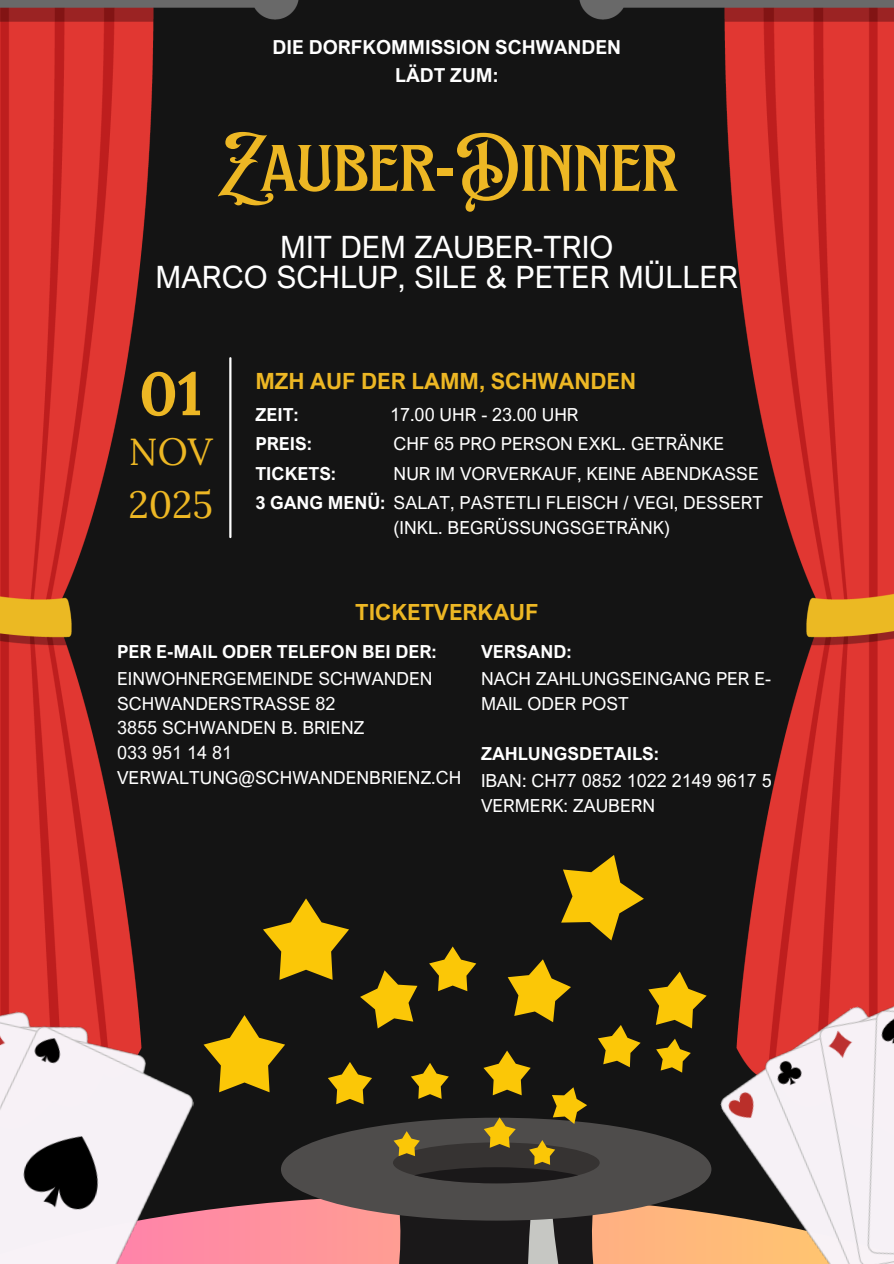
<style>
.page{position:relative;width:894px;height:1264px;background:#fff}
.page>*{position:absolute;margin:0;border:0;box-sizing:border-box;transform-origin:0 0}
.t1{font:80.4px "EFCO Brookshire";color:#edb724}
.t2{font:700 60.6px "Lora";color:#edb724}
.t3{font:37.8px/52.8px "Lora";color:#edb724}
.t4{font:30.75px/30.3px "Arial Nova";color:#fff;text-align:center}
.t5{font:700 22.35px "Arial Nova";color:#edb724}
.t6{font:700 22.2px "Arial Nova";color:#edb724}
.t7{font:700 19.35px/27px "Arial Nova";color:#fff;text-align:center}
.t8{font:18px/24.8px "Arial Nova";color:#fff}
.t9{font:700 18px "Arial Nova";color:#fff}
</style>
<div class="page">
<div style="left:0;top:0;width:893px;height:1263px;background:#141414"></div>
<img style="left:0;top:0;width:299px;height:989px">
<img style="left:579px;top:0;width:314px;height:960px">
<svg style="left:203px;top:854px;width:503px;height:409px"></svg>
<img style="left:705px;top:960px;width:188px;height:303px">
<img style="left:0;top:989px;width:203px;height:274px">
<hr style="left:229px;top:358px;width:2px;height:179px;background:#fff">
<h5 class="t7" style="left:272px;top:34px;width:350px">DIE DORFKOMMISSION SCHWANDEN<br>LÄDT ZUM:</h5>
<p class="t1" style="left:216px;top:117px;width:461px">Zauber-Dinner</p>
<p class="t4" style="left:156px;top:231px;width:583px">MIT DEM ZAUBER-TRIO<br>MARCO SCHLUP, SILE &amp; PETER MÜLLER</p>
<h3 class="t2" style="left:139px;top:354px;width:65px">01</h3>
<p class="t3" style="left:128px;top:425px;width:86px">NOV<br>2025</p>
<h2 class="t5" style="left:255px;top:367px;width:382px">MZH AUF DER LAMM, SCHWANDEN</h2>
<p class="t9" style="left:255px;top:404px;width:45px">ZEIT:</p>
<h5 class="t8" style="left:390px;top:402px;width:190px">17.00 UHR - 23.00 UHR</h5>
<p class="t9" style="left:255px;top:433px;width:58px">PREIS:</p>
<h5 class="t8" style="left:393px;top:431px;width:332px">CHF 65 PRO PERSON EXKL. GETRÄNKE</h5>
<p class="t8" style="left:393px;top:461px;width:366px">NUR IM VORVERKAUF, KEINE ABENDKASSE</p>
<h1 class="t9" style="left:255px;top:462px;width:82px">TICKETS:</h1>
<h5 class="t9" style="left:255px;top:491px;width:132px">3 GANG MENÜ:</h5>
<p class="t8" style="left:393px;top:490px;width:371px">SALAT, PASTETLI FLEISCH / VEGI, DESSERT</p>
<h4 class="t8" style="left:393px;top:514px;width:278px">(INKL. BEGRÜSSUNGSGETRÄNK)</h4>
<h5 class="t6" style="left:355px;top:598px;width:185px">TICKETVERKAUF</h5>
<p class="t9" style="left:481px;top:640px;width:92px">VERSAND:</p>
<p class="t8" style="left:481px;top:665px;width:292px">NACH ZAHLUNGSEINGANG PER E-<br>MAIL ODER POST</p>
<h4 class="t9" style="left:481px;top:742px;width:180px">ZAHLUNGSDETAILS:</h4>
<p class="t8" style="left:481px;top:768px;width:292px">IBAN: CH77 0852 1022 2149 9617 5</p>
<p class="t8" style="left:481px;top:792px;width:175px">VERMERK: ZAUBERN</p>
<p class="t9" style="left:117px;top:640px;width:321px">PER E-MAIL ODER TELEFON BEI DER:</p>
<p class="t8" style="left:117px;top:665px;width:317px">EINWOHNERGEMEINDE SCHWANDEN</p>
<p class="t8" style="left:117px;top:690px;width:220px">SCHWANDERSTRASSE 82</p>
<p class="t8" style="left:117px;top:715px;width:249px">3855 SCHWANDEN B. BRIENZ</p>
<p class="t8" style="left:117px;top:740px;width:116px">033 951 14 81</p>
<p class="t8" style="left:117px;top:764px;width:345px">VERWALTUNG@SCHWANDENBRIENZ.CH</p>
</div>
